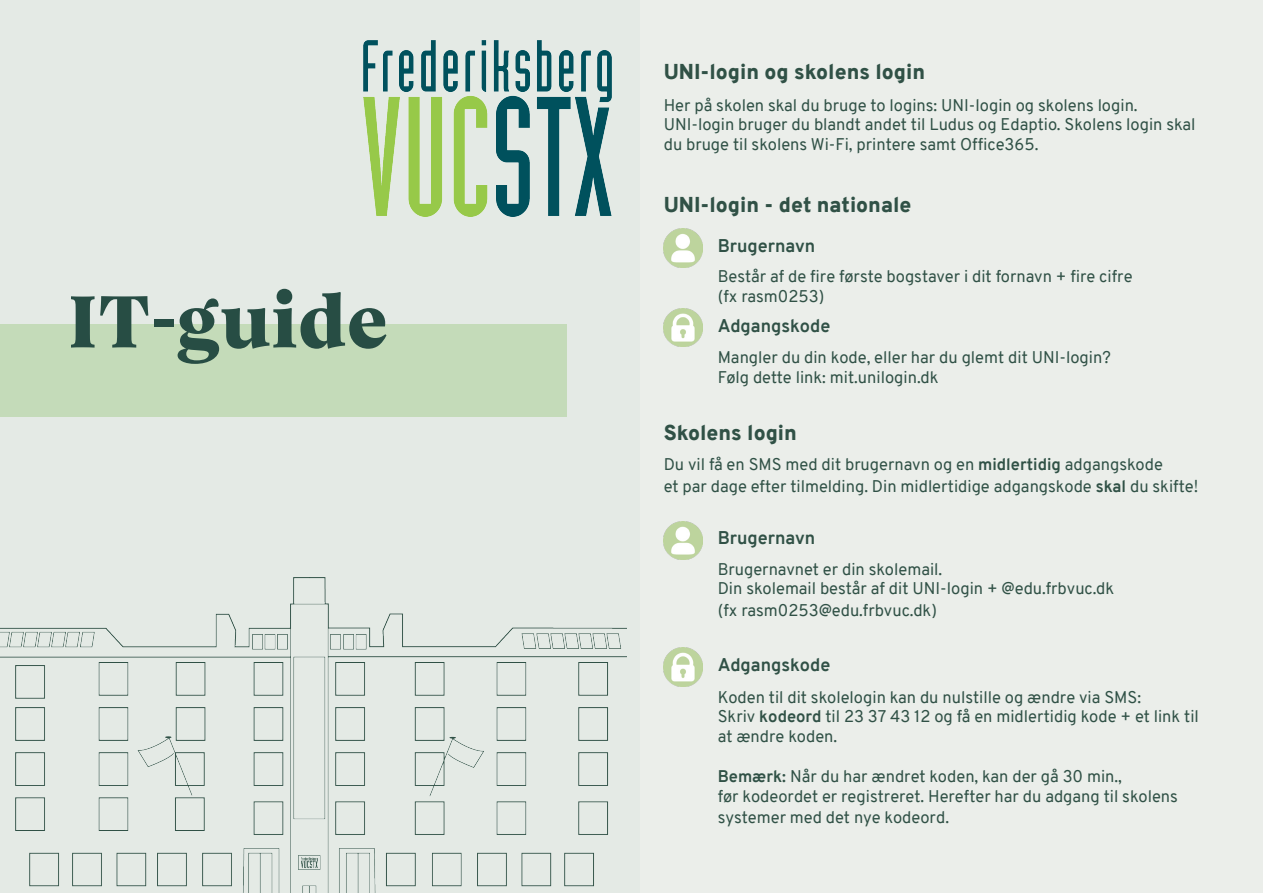
<style>
.page{position:relative;width:1263px;height:893px;background:#fff}
.page>*{position:absolute;margin:0;border:0;box-sizing:border-box;transform-origin:0 0}
.t1{font:800 75px "Vesterbro";color:#274d44}
.t2{font:900 21px "Overpass";color:#305146}
.t3{font:700 18px "Overpass";color:#305146}
.t4{font:16.5px/19.8px "Overpass";color:#305146}
.s1{font-weight:700}
</style>
<div class="page">
<div style="left:0;top:0;width:640px;height:893px;background:#e4eae5"></div>
<img style="left:364px;top:41px;width:247px;height:176px">
<div style="left:0;top:324px;width:567px;height:92px;background:#c4dbb9"></div>
<img style="left:0;top:577px;width:627px;height:316px">
<div style="left:640px;top:0;width:623px;height:893px;background:#ebeeea"></div>
<img style="left:664px;top:648px;width:38px;height:38px">
<img style="left:664px;top:308px;width:38px;height:39px">
<img style="left:664px;top:521px;width:38px;height:39px">
<img style="left:664px;top:229px;width:38px;height:38px">
<p class="t1" style="left:68px;top:266px;width:322px">IT-guide</p>
<p class="t2" style="left:664px;top:57px;width:263px">UNI-login og skolens login</p>
<p class="t4" style="left:664px;top:95px;width:533px">Her på skolen skal du bruge to logins: UNI-login og skolens login.<br>UNI-login bruger du blandt andet til Ludus og Edaptio. Skolens login skal du bruge til skolens Wi-Fi, printere samt Office365.</p>
<p class="t2" style="left:664px;top:190px;width:249px">UNI-login - det nationale</p>
<p class="t3" style="left:718px;top:233px;width:99px">Brugernavn</p>
<p class="t4" style="left:718px;top:267px;width:416px">Består af de fire første bogstaver i dit fornavn + fire cifre</p>
<p class="t4" style="left:718px;top:286px;width:108px">(fx rasm0253)</p>
<p class="t3" style="left:718px;top:313px;width:114px">Adgangskode</p>
<p class="t4" style="left:718px;top:348px;width:395px">Mangler du din kode, eller har du glemt dit UNI-login?</p>
<p class="t4" style="left:718px;top:368px;width:222px">Følg dette link: mit.unilogin.dk</p>
<p class="t2" style="left:664px;top:417px;width:135px">Skolens login</p>
<p class="t4" style="left:664px;top:454px;width:501px">Du vil få en SMS med dit brugernavn og en <span class="s1">midlertidig</span> adgangskode</p>
<p class="t4" style="left:664px;top:476px;width:536px">et par dage efter tilmelding. Din midlertidige adgangskode <span class="s1">skal</span> du skifte!</p>
<p class="t3" style="left:718px;top:525px;width:99px">Brugernavn</p>
<p class="t4" style="left:718px;top:559px;width:226px">Brugernavnet er din skolemail.</p>
<p class="t4" style="left:718px;top:579px;width:398px">Din skolemail består af dit UNI-login + @edu.frbvuc.dk</p>
<p class="t4" style="left:718px;top:600px;width:221px">(fx rasm0253@edu.frbvuc.dk)</p>
<p class="t3" style="left:718px;top:652px;width:114px">Adgangskode</p>
<p class="t4" style="left:718px;top:687px;width:425px">Koden til dit skolelogin kan du nulstille og ændre via SMS:</p>
<p class="t4" style="left:718px;top:707px;width:483px">Skriv <span class="s1">kodeord</span> til 23 37 43 12 og få en midlertidig kode + et link til at ændre koden.</p>
<p class="t4" style="left:718px;top:766px;width:405px"><span class="s1">Bemærk:</span> Når du har ændret koden, kan der gå 30 min.,</p>
<p class="t4" style="left:718px;top:785px;width:462px;line-height:21.6px">før kodeordet er registreret. Herefter har du adgang til skolens systemer med det nye kodeord.</p>
</div>
